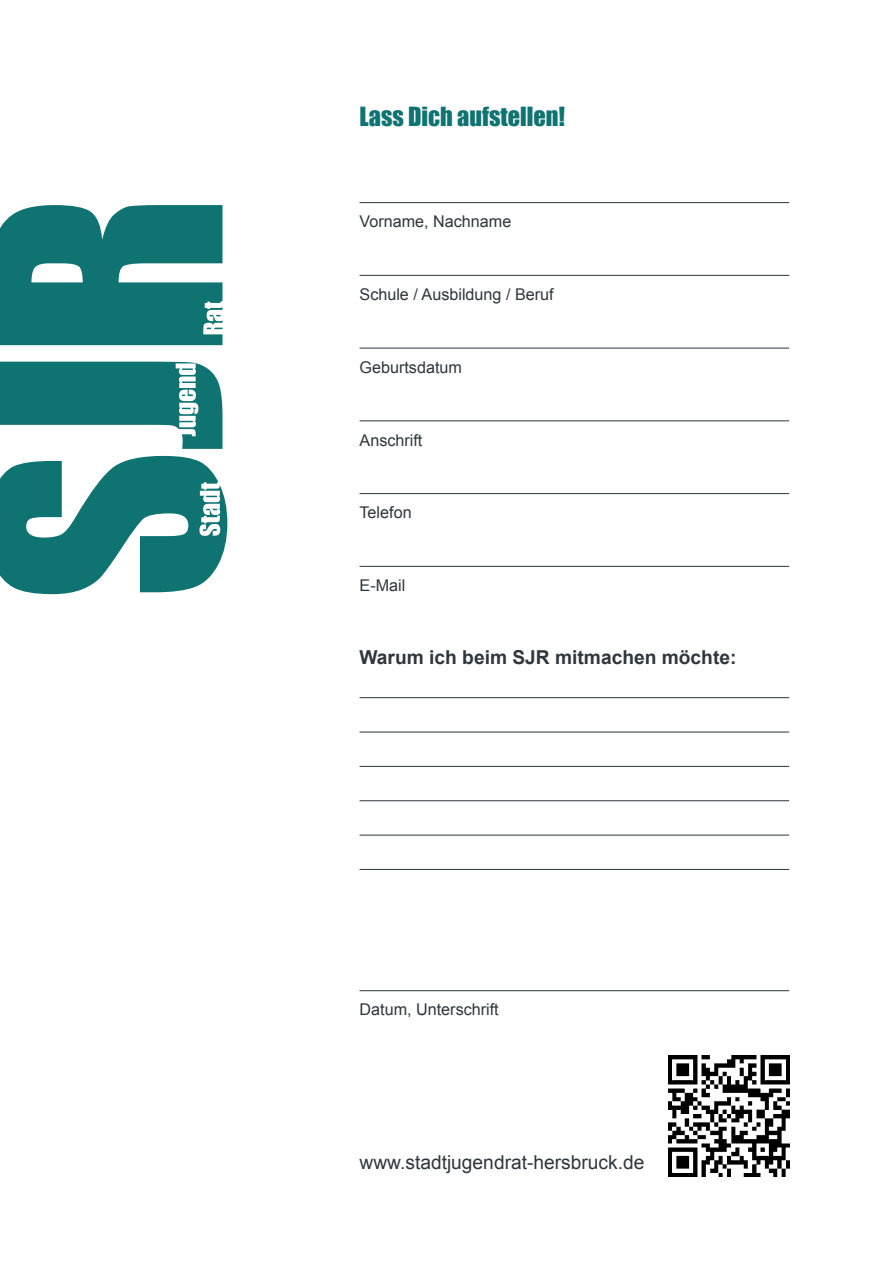
<style>
.page{position:relative;width:893px;height:1263px;background:#fff}
.page>*{position:absolute;margin:0;border:0;box-sizing:border-box;transform-origin:0 0}
.t1{font:24.3px "Impact";color:#0f7471}
.t2{font:700 19.2px "Arial";color:#2f363c}
.t3{font:19.2px "Arial";color:#2f363c}
.t4{font:16.2px "Arial";color:#2f363c}
</style>
<div class="page">
<hr style="left:360px;top:202px;width:429px;height:1px;background:#2f363c">
<hr style="left:360px;top:275px;width:429px;height:1px;background:#2f363c">
<hr style="left:360px;top:348px;width:429px;height:1px;background:#2f363c">
<hr style="left:360px;top:420px;width:429px;height:1px;background:#2f363c">
<hr style="left:360px;top:493px;width:429px;height:1px;background:#2f363c">
<hr style="left:360px;top:566px;width:429px;height:1px;background:#2f363c">
<hr style="left:360px;top:697px;width:429px;height:1px;background:#2f363c">
<hr style="left:360px;top:731px;width:429px;height:1px;background:#2f363c">
<hr style="left:360px;top:766px;width:429px;height:1px;background:#2f363c">
<hr style="left:360px;top:800px;width:429px;height:1px;background:#2f363c">
<hr style="left:360px;top:834px;width:429px;height:2px;background:#2f363c">
<hr style="left:360px;top:869px;width:429px;height:1px;background:#2f363c">
<hr style="left:360px;top:990px;width:429px;height:1px;background:#2f363c">
<img style="left:669px;top:1056px;width:120px;height:120px">
<svg style="left:0;top:456px;width:227px;height:138px"></svg>
<svg style="left:0;top:362px;width:222px;height:87px"></svg>
<svg style="left:0;top:205px;width:223px;height:140px"></svg>
<h1 class="t1" style="left:360px;top:97px;width:207px">Lass Dich aufstellen!</h1>
<p class="t4" style="left:360px;top:211px;width:153px">Vorname, Nachname</p>
<p class="t4" style="left:360px;top:284px;width:196px">Schule / Ausbildung / Beruf</p>
<p class="t4" style="left:360px;top:357px;width:104px">Geburtsdatum</p>
<p class="t4" style="left:360px;top:429px;width:64px">Anschrift</p>
<p class="t4" style="left:360px;top:502px;width:54px">Telefon</p>
<p class="t4" style="left:360px;top:575px;width:47px">E-Mail</p>
<p class="t2" style="left:360px;top:644px;width:378px">Warum ich beim SJR mitmachen möchte:</p>
<p class="t4" style="left:360px;top:999px;width:141px">Datum, Unterschrift</p>
<p class="t3" style="left:360px;top:1149px;width:286px">www.stadtjugendrat-hersbruck.de</p>
</div>
